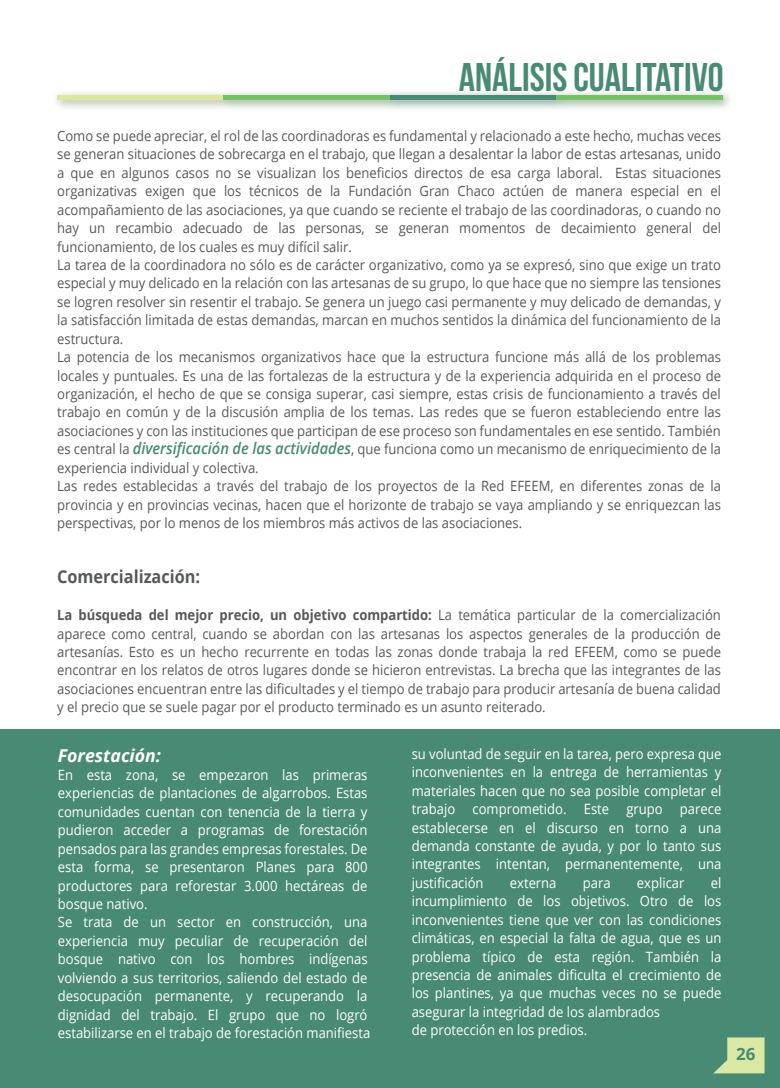
<style>
.page{position:relative;width:780px;height:1088px;background:#fff}
.page>*{position:absolute;margin:0;border:0;box-sizing:border-box;transform-origin:0 0}
.t1{font:700 40px "Bebas Neue";color:#488a74}
.t2{font:700 17.75px "Open Sans";color:#57585a;scale:.92 1}
.t3{font:italic 700 17.75px "Open Sans";color:#fff}
.t4{font:700 16.88px "Open Sans";color:#488a74}
.t5{font:14.12px/18.4px "Open Sans";color:#57585a;scale:.92 1}
.t6{font:14.12px/18.4px "Open Sans";color:#fff;scale:.92 1}
.s1{font-weight:600;font-style:italic;font-size:16px;color:#488a74}
.s2{font-weight:700}
</style>
<div class="page">
<div style="left:0;top:729px;width:780px;height:358px;background:#488a74"></div>
<img style="left:56px;top:92px;width:674px;height:17px">
<hr style="left:57px;top:96px;width:166px;height:4px;background:#dae8a3">
<hr style="left:223px;top:96px;width:167px;height:4px;background:#77c06a">
<hr style="left:390px;top:96px;width:166px;height:4px;background:#488a74">
<hr style="left:556px;top:96px;width:166px;height:4px;background:#77c06a">
<svg style="left:714px;top:1037px;width:50px;height:36px"></svg>
<h1 class="t1" style="left:459px;top:55px;width:266px">ANÁLISIS CUALITATIVO</h1>
<p class="t5" style="left:57px;top:126px;width:723px">Como se puede apreciar, el rol de las coordinadoras es fundamental y relacionado a este hecho, muchas veces se generan situaciones de sobrecarga en el trabajo, que llegan a desalentar la labor de estas artesanas, unido a que en algunos casos no se visualizan los beneficios directos de esa carga laboral. Estas situaciones organizativas exigen que los técnicos de la Fundación Gran Chaco actúen de manera especial en el acompañamiento de las asociaciones, ya que cuando se reciente el trabajo de las coordinadoras, o cuando no hay un recambio adecuado de las personas, se generan momentos de decaimiento general del funcionamiento, de los cuales es muy difícil salir.<br>La tarea de la coordinadora no sólo es de carácter organizativo, como ya se expresó, sino que exige un trato especial y muy delicado en la relación con las artesanas de su grupo, lo que hace que no siempre las tensiones se logren resolver sin resentir el trabajo. Se genera un juego casi permanente y muy delicado de demandas, y la satisfacción limitada de estas demandas, marcan en muchos sentidos la dinámica del funcionamiento de la estructura.<br>La potencia de los mecanismos organizativos hace que la estructura funcione más allá de los problemas locales y puntuales. Es una de las fortalezas de la estructura y de la experiencia adquirida en el proceso de organización, el hecho de que se consiga superar, casi siempre, estas crisis de funcionamiento a través del trabajo en común y de la discusión amplia de los temas. Las redes que se fueron estableciendo entre las asociaciones y con las instituciones que participan de ese proceso son fundamentales en ese sentido. También es central la <span class="s1">diversificación de las actividades</span>, que funciona como un mecanismo de enriquecimiento de la experiencia individual y colectiva.<br>Las redes establecidas a través del trabajo de los proyectos de la Red EFEEM, en diferentes zonas de la provincia y en provincias vecinas, hacen que el horizonte de trabajo se vaya ampliando y se enriquezcan las perspectivas, por lo menos de los miembros más activos de las asociaciones.</p>
<p class="t2" style="left:57px;top:564px;width:157px">Comercialización:</p>
<p class="t5" style="left:57px;top:605px;width:723px;text-align:justify"><span class="s2">La búsqueda del mejor precio, un objetivo compartido:</span> La temática particular de la comercialización aparece como central, cuando se abordan con las artesanas los aspectos generales de la producción de artesanías. Esto es un hecho recurrente en todas las zonas donde trabaja la red EFEEM, como se puede encontrar en los relatos de otros lugares donde se hicieron entrevistas. La brecha que las integrantes de las asociaciones encuentran entre las dificultades y el tiempo de trabajo para producir artesanía de buena calidad y el precio que se suele pagar por el producto terminado es un asunto reiterado.</p>
<p class="t3" style="left:58px;top:742px;width:105px">Forestación:</p>
<p class="t6" style="left:58px;top:765px;width:341px">En esta zona, se empezaron las primeras experiencias de plantaciones de algarrobos. Estas comunidades cuentan con tenencia de la tierra y pudieron acceder a programas de forestación pensados para las grandes empresas forestales. De esta forma, se presentaron Planes para 800 productores para reforestar 3.000 hectáreas de bosque nativo.<br>Se trata de un sector en construcción, una experiencia muy peculiar de recuperación del bosque nativo con los hombres indígenas volviendo a sus territorios, saliendo del estado de desocupación permanente, y recuperando la dignidad del trabajo. El grupo que no logró estabilizarse en el trabajo de forestación manifiesta</p>
<p class="t6" style="left:412px;top:744px;width:338px;text-align:justify">su voluntad de seguir en la tarea, pero expresa que inconvenientes en la entrega de herramientas y materiales hacen que no sea posible completar el trabajo comprometido. Este grupo parece establecerse en el discurso en torno a una demanda constante de ayuda, y por lo tanto sus integrantes intentan, permanentemente, una justificación</p>
<p class="t6" style="left:412px;top:873px;width:338px;text-indent:299px">el incumplimiento de los objetivos. Otro de los inconvenientes tiene que ver con las condiciones climáticas, en especial la falta de agua, que es un problema típico de esta región. También la presencia de animales dificulta el crecimiento de los plantines, ya que muchas veces no se puede asegurar la integridad de los alambrados<br>de protección en los predios.</p>
<p class="t6" style="left:510px;top:873px;width:52px">externa</p>
<p class="t6" style="left:583px;top:873px;width:32px">para</p>
<p class="t6" style="left:637px;top:873px;width:53px">explicar</p>
<p class="t4" style="left:736px;top:1042px;width:21px">26</p>
</div>
